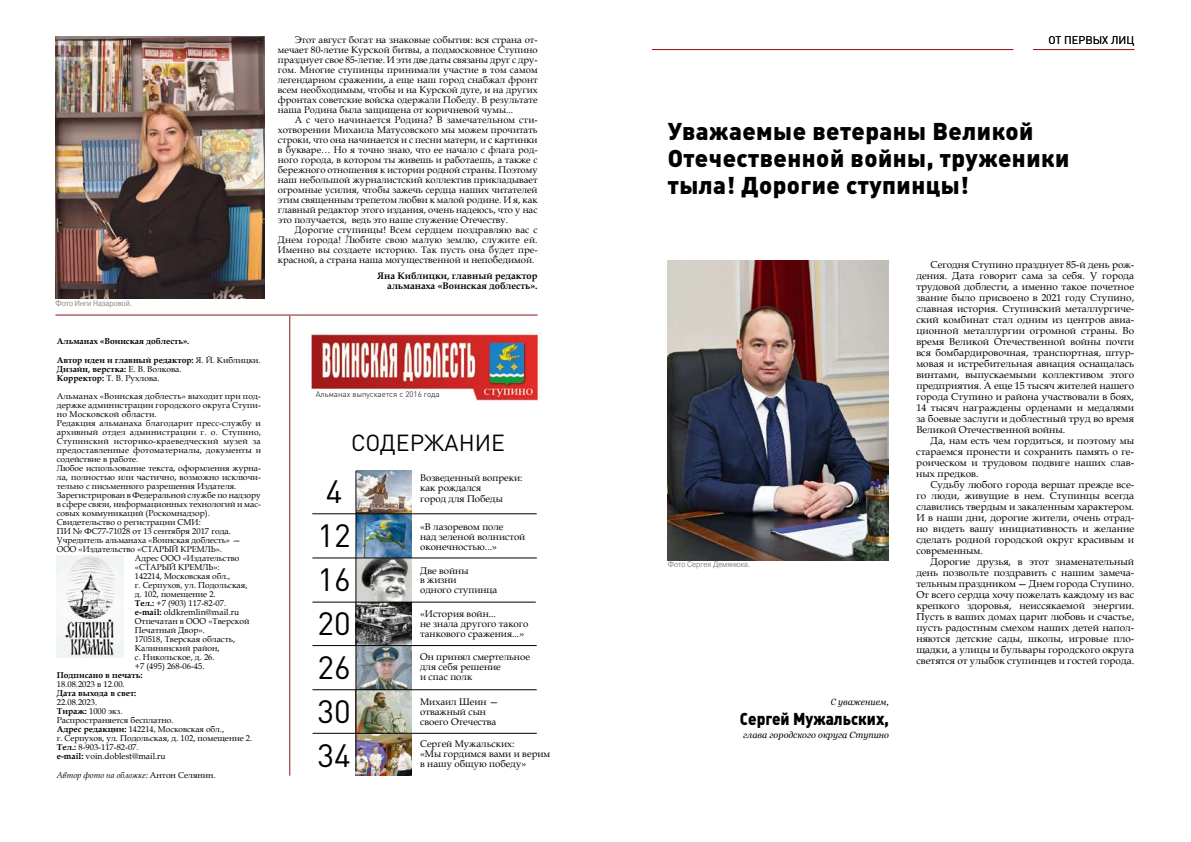
<style>
.page{position:relative;width:1191px;height:842px;background:#fff}
.page>*{position:absolute;margin:0;border:0;box-sizing:border-box;transform-origin:0 0}
.t1{font:31.9px/44px "DIN Pro";color:#000}
.t2{font:24px/27px "DIN Cyr Black Alternate";letter-spacing:.02em;color:#000}
.t3{font:23px "DIN Pro";color:#000}
.t4{font:17px "DIN Cyr Black Alternate";color:#000;scale:.9 1}
.t5{font:11px "DIN Pro";color:#000}
.t6{font:10px/11px "Book Antiqua";color:#000;text-align:justify}
.t7{font:9.7px/10px "Book Antiqua";color:#000}
.t8{font:9.5px/10px "Book Antiqua";color:#000;text-align:justify}
.t9{font:700 9.5px/10px "Book Antiqua";color:#000;text-align:right}
.t10{font:italic 9px "Georgia";color:#000}
.t11{font:italic 9px "Georgia";color:#000;scale:.88 1}
.t12{font:8.5px/9px "Book Antiqua";color:#000}
.t13{font:700 8.5px/9.1px "Book Antiqua";color:#000}
.t14{font:8.5px "Book Antiqua";letter-spacing:.02em;color:#000}
.t15{font:8.5px "Book Antiqua";letter-spacing:.03em;color:#000}
.t16{font:italic 8.5px "Book Antiqua";color:#000}
.t17{font:8px "Pragmatica";color:#878787;scale:.88 1}
.t18{font:300 8px "DIN Pro";color:#000}
.s1{font-weight:400}
.s2{font-weight:700}
.s3{font-style:normal}
</style>
<div class="page">
<hr style="left:1033px;top:49px;width:101px;height:1px;background:#9f1a1c">
<hr style="left:652px;top:49px;width:361px;height:1px;background:#9f1a1c">
<img style="left:668px;top:261px;width:221px;height:299px">
<img style="left:355px;top:471px;width:57px;height:305px">
<hr style="left:289px;top:316px;width:1px;height:460px;background:#86171b">
<hr style="left:55px;top:315px;width:482px;height:1px;background:#86171b">
<img style="left:57px;top:555px;width:67px;height:102px">
<hr style="left:312px;top:513px;width:225px;height:1px;background:#000">
<hr style="left:312px;top:558px;width:225px;height:1px;background:#000">
<hr style="left:312px;top:602px;width:224px;height:1px;background:#000">
<hr style="left:312px;top:689px;width:224px;height:1px;background:#000">
<hr style="left:312px;top:733px;width:225px;height:1px;background:#000">
<hr style="left:312px;top:645px;width:224px;height:1px;background:#000">
<hr style="left:355px;top:471px;width:1px;height:300px;background:#000">
<img style="left:311px;top:331px;width:231px;height:70px">
<img style="left:55px;top:36px;width:210px;height:263px">
<p class="t17" style="left:56px;top:298px;width:88px">Фото Инги Назаровой.</p>
<p class="t13" style="left:57px;top:336px;width:134px">Альманах «Воинская доблесть».</p>
<p class="t13" style="left:57px;top:355px;width:205px">Автор идеи и главный редактор: <span class="s1">Я. Й. Киблицки.<br></span>Дизайн, верстка: <span class="s1">Е. В. Волкова.<br></span>Корректор: <span class="s1">Т. В. Рухлова.</span></p>
<p class="t14" style="left:57px;top:390px;width:206px">Альманах «Воинская доблесть» выходит при под-</p>
<p class="t12" style="left:57px;top:400px;width:206px">держке администрации городского округа Ступи-</p>
<p class="t14" style="left:57px;top:408px;width:101px">но Московской области.</p>
<p class="t12" style="left:57px;top:418px;width:206px">Редакция альманаха благодарит пресс-службу и</p>
<p class="t14" style="left:57px;top:426px;width:206px">архивный отдел администрации г. о. Ступино,</p>
<p class="t15" style="left:57px;top:435px;width:205px">Ступинский историко-краеведческий музей за</p>
<p class="t14" style="left:57px;top:444px;width:206px">предоставленные фотоматериалы, документы и</p>
<p class="t12" style="left:57px;top:454px;width:83px">содействие в работе.</p>
<p class="t12" style="left:57px;top:463px;width:206px">Любое использование текста, оформления журна-</p>
<p class="t12" style="left:57px;top:472px;width:206px">ла, полностью или частично, возможно исключи-</p>
<p class="t12" style="left:57px;top:481px;width:181px">тельно с письменного разрешения Издателя.</p>
<p class="t12" style="left:57px;top:490px;width:206px">Зарегистрирован в Федеральной службе по надзору</p>
<p class="t12" style="left:57px;top:499px;width:206px">в сфере связи, информационных технологий и мас-</p>
<p class="t12" style="left:57px;top:508px;width:154px">совых коммуникаций (Роскомнадзор).</p>
<p class="t12" style="left:57px;top:517px;width:145px">Свидетельство о регистрации СМИ:</p>
<p class="t12" style="left:57px;top:526px;width:176px">ПИ № ФC77-71028 от 13 сентября 2017 года.</p>
<p class="t12" style="left:57px;top:535px;width:185px">Учредитель альманаха «Воинская доблесть» —</p>
<p class="t12" style="left:57px;top:544px;width:167px">ООО «Издательство «СТАРЫЙ КРЕМЛЬ».</p>
<p class="t12" style="left:135px;top:553px;width:106px">Адрес ООО «Издательство</p>
<p class="t12" style="left:135px;top:562px;width:86px">«СТАРЫЙ КРЕМЛЬ»:</p>
<p class="t12" style="left:135px;top:571px;width:97px">142214, Московская обл.,</p>
<p class="t12" style="left:135px;top:580px;width:114px">г. Серпухов, ул. Подольская,</p>
<p class="t12" style="left:135px;top:589px;width:82px">д. 102, помещение 2.</p>
<p class="t12" style="left:135px;top:598px;width:93px"><span class="s2">Тел.:</span> +7 (903) 117-82-07.</p>
<p class="t12" style="left:135px;top:607px;width:106px"><span class="s2">e-mail:</span> oldkremlin@mail.ru</p>
<p class="t12" style="left:135px;top:616px;width:116px">Отпечатан в ООО «Тверской</p>
<p class="t12" style="left:135px;top:625px;width:71px">Печатный Двор».</p>
<p class="t12" style="left:135px;top:634px;width:102px">170518, Тверская область,</p>
<p class="t12" style="left:135px;top:643px;width:86px">Калининский район,</p>
<p class="t12" style="left:135px;top:652px;width:81px">с. Никольское, д. 26.</p>
<p class="t12" style="left:135px;top:661px;width:71px">+7 (495) 268-06-45.</p>
<p class="t13" style="left:57px;top:670px;width:87px">Подписано в печать:</p>
<p class="t12" style="left:57px;top:679px;width:69px">18.08.2023 в 12.00.</p>
<p class="t13" style="left:57px;top:688px;width:81px">Дата выхода в свет:</p>
<p class="t12" style="left:57px;top:697px;width:197px">22.08.2023.<br><span class="s2">Тираж:</span> 1000 экз.<br>Распространяется бесплатно.<br><span class="s2">Адрес редакции:</span> 142214, Московская обл.,<br>г. Серпухов, ул. Подольская, д. 102, помещение 2.<br><span class="s2">Тел.:</span> 8-903-117-82-07.<br><span class="s2">e-mail:</span> voin.doblest@mail.ru</p>
<p class="t16" style="left:57px;top:769px;width:160px">Автор фото на обложке: <span class="s3">Антон Селянин.</span></p>
<p class="t8" style="left:278px;top:34px;width:261px;text-indent:17px">Этот август богат на знаковые события: вся страна от&shy;мечает 80‑летие Курской битвы, а подмосковное Ступино празднует свое 85‑летие. И эти две даты связаны друг с дру&shy;гом. Многие ступинцы принимали участие в том самом легендарном сражении, а еще наш город снабжал фронт всем необходимым, чтобы и на Курской дуге, и на других фронтах советские войска одержали Победу. В результате наша Родина была защищена от коричневой чумы...</p>
<p class="t8" style="left:278px;top:114px;width:261px;text-indent:17px">А с чего начинается Родина? В замечательном сти&shy;хотворении Михаила Матусовского мы можем прочитать строки, что она начинается и с песни матери, и с картинки в букваре… Но я точно знаю, что ее начало с флага род&shy;ного города, в котором ты живешь и работаешь, а также с бережного отношения к истории родной страны. Поэтому наш небольшой журналистский коллектив прикладывает огромные усилия, чтобы зажечь сердца наших читателей этим священным трепетом любви к малой родине. И я, как главный редактор этого издания, очень надеюсь, что у нас это получается, ведь это наше служение Отечеству.</p>
<p class="t8" style="left:278px;top:224px;width:261px;text-indent:17px">Дорогие ступинцы! Всем сердцем поздравляю вас с Днем города! Любите свою малую землю, служите ей.<br>Именно вы создаете историю. Так пусть она будет пре&shy;красной, а страна наша могущественной и непобедимой.</p>
<p class="t9" style="left:377px;top:271px;width:162px">Яна Киблицки, главный редактор альманаха «Воинская доблесть».</p>
<p class="t18" style="left:316px;top:388px;width:125px">Альманах выпускается с 2016 года</p>
<h3 class="t3" style="left:351px;top:427px;width:155px">СОДЕРЖАНИЕ</h3>
<p class="t7" style="left:420px;top:472px;width:104px;line-height:10.6px">Возведенный вопреки: как рождался<br>город для Победы</p>
<p class="t7" style="left:420px;top:521px;width:107px">«В лазоревом поле<br>над зеленой волнистой оконечностью...»</p>
<p class="t7" style="left:420px;top:565px;width:79px">Две войны<br>в жизни<br>одного ступинца</p>
<p class="t7" style="left:420px;top:609px;width:110px">«История войн...<br>не знала другого такого танкового сражения...»</p>
<p class="t7" style="left:420px;top:652px;width:111px">Он принял смертельное для себя решение<br>и спас полк</p>
<p class="t7" style="left:420px;top:697px;width:80px">Михаил Шеин — отважный сын своего Отечества</p>
<p class="t7" style="left:420px;top:739px;width:132px">Сергей Мужальских:<br>«Мы гордимся вами и верим в нашу общую победу»</p>
<h1 class="t1" style="left:317px;top:468px;width:35px">4<br>12<br>16<br>20<br>26<br>30<br>34</h1>
<p class="t5" style="left:1048px;top:33px;width:87px">ОТ ПЕРВЫХ ЛИЦ</p>
<h2 class="t2" style="left:668px;top:117px;width:403px">Уважаемые ветераны Великой<br>Отечественной войны, труженики тыла! Дорогие ступинцы!</h2>
<p class="t17" style="left:668px;top:560px;width:95px">Фото Сергея Демянюка.</p>
<p class="t11" style="left:830px;top:697px;width:68px">С уважением,</p>
<h3 class="t4" style="left:739px;top:707px;width:167px">Сергей Мужальских,</h3>
<p class="t10" style="left:743px;top:729px;width:147px">глава городского округа Ступино</p>
<p class="t6" style="left:916px;top:259px;width:219px;text-indent:14px">Сегодня Ступино празднует 85‑й день рож&shy;дения. Дата говорит сама за себя. У города трудовой доблести, а именно такое почетное звание было присвоено в 2021 году Ступино, славная история. Ступинский металлургиче&shy;ский комбинат стал одним из центров авиа&shy;ционной металлургии огромной страны. Во время Великой Отечественной войны почти вся бомбардировочная, транспортная, штур&shy;мовая и истребительная авиация оснащалась винтами, выпускаемыми коллективом этого предприятия. А еще 15 тысяч жителей нашего города Ступино и района участвовали в боях, 14 тысяч награждены орденами и медалями за боевые заслуги и доблестный труд во время Великой Отечественной войны.</p>
<p class="t6" style="left:916px;top:435px;width:219px;text-indent:14px">Да, нам есть чем гордиться, и поэтому мы стараемся пронести и сохранить память о ге&shy;роическом и трудовом подвиге наших слав&shy;ных предков.</p>
<p class="t6" style="left:916px;top:479px;width:219px;text-indent:14px">Судьбу любого города вершат прежде все&shy;го люди, живущие в нем. Ступинцы всегда славились твердым и закаленным характером.<br>И в наши дни, дорогие жители, очень отрад&shy;но видеть вашу инициативность и желание сделать родной городской округ красивым и современным.</p>
<p class="t6" style="left:916px;top:556px;width:219px;text-indent:14px">Дорогие друзья, в этот знаменательный день позвольте поздравить с нашим замеча&shy;тельным праздником—Днем города Ступино.<br>От всего сердца хочу пожелать каждому из вас крепкого здоровья, неиссякаемой энергии.<br>Пусть в ваших домах царит любовь и счастье, пусть радостным смехом наших детей напол&shy;няются детские сады, школы, игровые пло&shy;щадки, а улицы и бульвары городского округа светятся от улыбок ступинцев и гостей города.</p>
</div>
